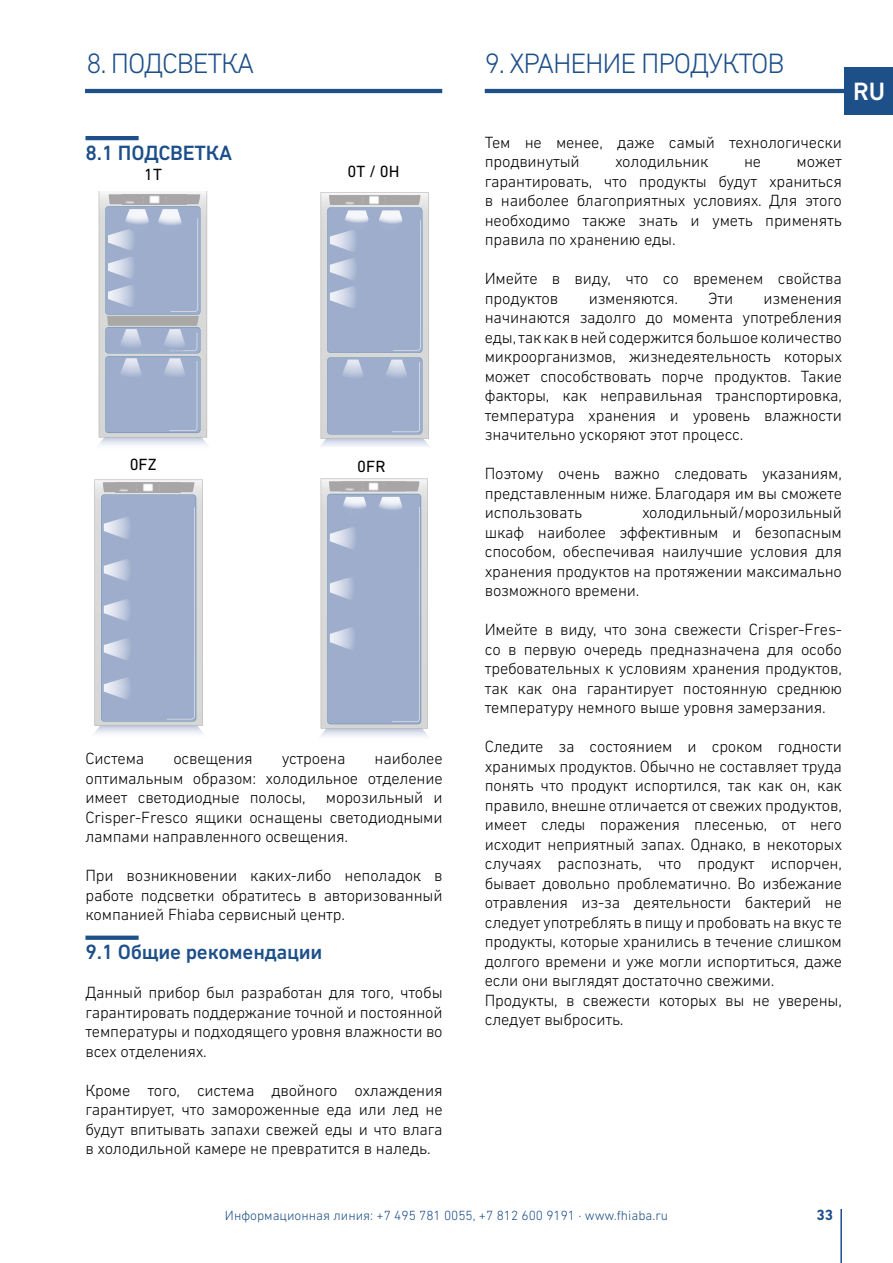
<style>
.page{position:relative;width:893px;height:1263px;background:#fff}
.page>*{position:absolute;margin:0;border:0;box-sizing:border-box;transform-origin:0 0}
.t1{font:300 28.5px "DIN Next CYR";letter-spacing:-.04em;color:#1d4f89}
.t2{font:500 25.5px "DIN Next LT Pro";color:#fff}
.t3{font:500 21px "DIN Next CYR";letter-spacing:-.01em;color:#1d4f89}
.t4{font:300 16.5px/19.5px "DIN Next CYR";letter-spacing:-.01em;color:#000;text-align:justify}
.t5{font:16.5px "DIN Next CYR";color:#000}
.t6{font:700 15px "DIN Next LT Pro";color:#1d4f89}
.t7{font:300 13.5px "DIN Next CYR";color:#1d4f89}
</style>
<div class="page">
<div style="left:844px;top:67px;width:49px;height:48px;background:#1d4f89"></div>
<hr style="left:485px;top:89px;width:408px;height:4px;background:#1d4f89">
<hr style="left:85px;top:89px;width:357px;height:4px;background:#1d4f89">
<svg style="left:320px;top:192px;width:109px;height:255px;background:#aebad0"></svg>
<img style="left:341px;top:195px;width:64px;height:10px">
<svg style="left:94px;top:480px;width:109px;height:254px;background:#abb8cf"></svg>
<img style="left:116px;top:482px;width:64px;height:10px">
<svg style="left:98px;top:191px;width:110px;height:254px;background:#b0bbd0"></svg>
<img style="left:122px;top:194px;width:65px;height:10px">
<svg style="left:320px;top:479px;width:108px;height:258px;background:#abb7cf"></svg>
<img style="left:341px;top:481px;width:65px;height:10px">
<hr style="left:840px;top:1209px;width:2px;height:54px;background:#1d4f89">
<hr style="left:85px;top:136px;width:54px;height:4px;background:#1d4f89">
<div style="left:85px;top:935px;width:54px;height:5px;background:#1d4f89"></div>
<h1 class="t1" style="left:86px;top:47px;width:169px">8. ПОДСВЕТКА</h1>
<h1 class="t1" style="left:485px;top:47px;width:301px">9. ХРАНЕНИЕ ПРОДУКТОВ</h1>
<h2 class="t2" style="left:853px;top:77px;width:34px">RU</h2>
<p class="t3" style="left:85px;top:140px;width:148px">8.1 ПОДСВЕТКА</p>
<p class="t5" style="left:144px;top:165px;width:19px">1T</p>
<p class="t5" style="left:347px;top:162px;width:54px">0T / 0H</p>
<p class="t5" style="left:130px;top:455px;width:28px">0FZ</p>
<p class="t5" style="left:357px;top:457px;width:30px">0FR</p>
<p class="t4" style="left:85px;top:749px;width:359px;text-indent:289px">наиболее оптимальным образом: холодильное отделение имеет светодиодные полосы, морозильный и Crisper-Fresco ящики оснащены светодиодными лампами направленного освещения.</p>
<p class="t4" style="left:85px;top:866px;width:359px">При возникновении каких-либо неполадок в работе подсветки обратитесь в авторизованный компанией Fhiaba сервисный центр.</p>
<p class="t3" style="left:85px;top:940px;width:239px">9.1 Общие рекомендации</p>
<p class="t4" style="left:85px;top:983px;width:359px">Данный прибор был разработан для того, чтобы гарантировать поддержание точной и постоянной температуры и подходящего уровня влажности во всех отделениях.</p>
<p class="t4" style="left:85px;top:1080px;width:359px">Кроме того, система двойного охлаждения гарантирует, что замороженные еда или лед не будут впитывать запахи свежей еды и что влага в холодильной камере не превратится в наледь.</p>
<p class="t4" style="left:85px;top:749px;width:60px">Система</p>
<p class="t4" style="left:173px;top:749px;width:81px">освещения</p>
<p class="t4" style="left:282px;top:749px;width:65px">устроена</p>
<p class="t4" style="left:485px;top:132px;width:359px">Тем не менее, даже самый технологически продвинутый</p>
<p class="t4" style="left:485px;top:152px;width:359px;text-indent:312px">может гарантировать, что продукты будут храниться в наиболее благоприятных условиях. Для этого необходимо также знать и уметь применять правила по хранению еды.</p>
<p class="t4" style="left:485px;top:269px;width:359px">Имейте в виду, что со временем свойства продуктов</p>
<p class="t4" style="left:615px;top:152px;width:95px">холодильник</p>
<p class="t4" style="left:744px;top:152px;width:19px">не</p>
<p class="t4" style="left:589px;top:288px;width:91px">изменяются.</p>
<p class="t4" style="left:708px;top:288px;width:26px">Эти</p>
<p class="t4" style="left:485px;top:288px;width:359px;text-indent:279px">изменения начинаются задолго до момента употребления еды, так как в ней содержится большое количество микроорганизмов, жизнедеятельность которых может способствовать порче продуктов. Такие факторы, как неправильная транспортировка, температура хранения и уровень влажности значительно ускоряют этот процесс.</p>
<p class="t4" style="left:485px;top:464px;width:359px">Поэтому очень важно следовать указаниям, представленным ниже. Благодаря им вы сможете использовать</p>
<p class="t4" style="left:485px;top:503px;width:359px;text-indent:157px">холодильный/морозильный шкаф наиболее эффективным и безопасным способом, обеспечивая наилучшие условия для хранения продуктов на протяжении максимально возможного времени.</p>
<p class="t4" style="left:485px;top:620px;width:359px">Имейте в виду, что зона свежести Crisper-Fres&shy;co в первую очередь предназначена для особо требовательных к условиям хранения продуктов, так как она гарантирует постоянную среднюю температуру немного выше уровня замерзания.</p>
<p class="t4" style="left:485px;top:737px;width:359px;text-align:left">Следите за состоянием и сроком годности хранимых продуктов. Обычно не составляет труда понять что продукт испортился, так как он, как правило, внешне отличается от свежих продуктов, имеет следы поражения плесенью, от него исходит неприятный запах. Однако, в некоторых случаях распознать, что продукт испорчен, бывает довольно проблематично. Во избежание отравления из-за деятельности бактерий не следует употреблять в пищу и пробовать на вкус те продукты, которые хранились в течение слишком долгого времени и уже могли испортиться, даже если они выглядят достаточно свежими.<br>Продукты, в свежести которых вы не уверены, следует выбросить.</p>
<p class="t7" style="left:225px;top:1207px;width:444px">Информационная линия: +7 495 781 0055, +7 812 600 9191 · www.fhiaba.ru</p>
<p class="t6" style="left:817px;top:1206px;width:18px">33</p>
</div>
